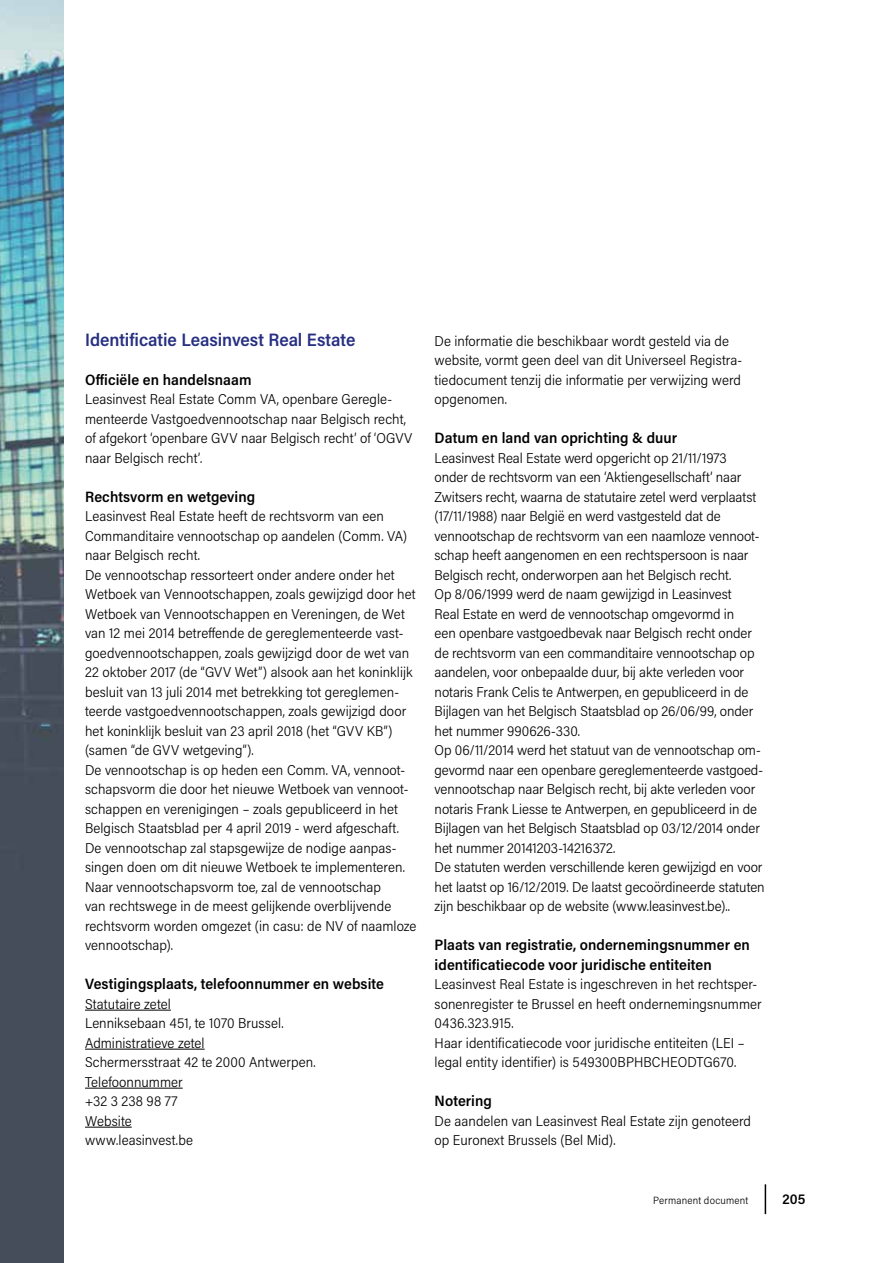
<style>
.page{position:relative;width:893px;height:1263px;background:#fff}
.page>*{position:absolute;margin:0;border:0;box-sizing:border-box;transform-origin:0 0}
.t1{font:600 18px "Acumin Pro Semi Cond";letter-spacing:-.005em;color:#262f81}
.t2{font:600 15px/19.5px "Acumin Pro Semi Cond";letter-spacing:.005em;color:#000}
.t3{font:300 14.25px/19.5px "Acumin Pro Semi Cond";color:#000}
.t4{font:600 14.25px "Acumin Pro Semi Cond";color:#000}
.t5{font:300 10.5px "Acumin Pro Semi Cond";letter-spacing:.02em;color:#000}
</style>
<div class="page">
<img style="left:0;top:0;width:64px;height:1263px">
<hr style="left:85px;top:1010px;width:86px;height:1px;background:#000">
<hr style="left:85px;top:1049px;width:120px;height:1px;background:#000">
<hr style="left:85px;top:1088px;width:98px;height:1px;background:#000">
<hr style="left:85px;top:1127px;width:47px;height:1px;background:#000">
<hr style="left:765px;top:1184px;width:1px;height:30px;background:#000">
<p class="t1" style="left:85px;top:327px;width:272px">Identificatie Leasinvest Real Estate</p>
<p class="t2" style="left:85px;top:369px;width:168px">Officiële en handelsnaam</p>
<p class="t3" style="left:85px;top:389px;width:329px">Leasinvest Real Estate Comm VA, openbare Geregle&shy;menteerde Vastgoedvennootschap naar Belgisch recht, of afgekort ‘openbare GVV naar Belgisch recht’ of ‘OGVV naar Belgisch recht’.</p>
<p class="t2" style="left:85px;top:486px;width:172px">Rechtsvorm en wetgeving</p>
<p class="t3" style="left:85px;top:506px;width:333px">Leasinvest Real Estate heeft de rechtsvorm van een Commanditaire vennootschap op aandelen (Comm. VA) naar Belgisch recht.<br>De vennootschap ressorteert onder andere onder het Wetboek van Vennootschappen, zoals gewijzigd door het Wetboek van Vennootschappen en Vereningen, de Wet van 12 mei 2014 betreffende de gereglementeerde vast&shy;goedvennootschappen, zoals gewijzigd door de wet van 22 oktober 2017 (de “GVV Wet”) alsook aan het koninklijk besluit van 13 juli 2014 met betrekking tot gereglemen&shy;teerde vastgoedvennootschappen, zoals gewijzigd door het koninklijk besluit van 23 april 2018 (het “GVV KB”) (samen “de GVV wetgeving”).<br>De vennootschap is op heden een Comm. VA, vennoot&shy;schapsvorm die door het nieuwe Wetboek van vennoot&shy;schappen en verenigingen – zoals gepubliceerd in het Belgisch Staatsblad per 4 april 2019 - werd afgeschaft.<br>De vennootschap zal stapsgewijze de nodige aanpas&shy;singen doen om dit nieuwe Wetboek te implementeren.<br>Naar vennootschapsvorm toe, zal de vennootschap<br>van rechtswege in de meest gelijkende overblijvende rechtsvorm worden omgezet (in casu: de NV of naamloze vennootschap).</p>
<p class="t2" style="left:85px;top:973px;width:301px">Vestigingsplaats, telefoonnummer en website</p>
<p class="t3" style="left:85px;top:993px;width:231px">Statutaire zetel<br>Lenniksebaan 451, te 1070 Brussel.<br>Administratieve zetel<br>Schermersstraat 42 te 2000 Antwerpen.<br>Telefoonnummer<br>+32 3 238 98 77<br>Website<br>www.leasinvest.be</p>
<p class="t3" style="left:435px;top:330px;width:309px">De informatie die beschikbaar wordt gesteld via de website, vormt geen deel van dit Universeel Registra&shy;tiedocument tenzij die informatie per verwijzing werd opgenomen.</p>
<p class="t2" style="left:435px;top:427px;width:244px">Datum en land van oprichting &amp; duur</p>
<p class="t3" style="left:435px;top:447px;width:332px">Leasinvest Real Estate werd opgericht op 21/11/1973<br>onder de rechtsvorm van een ‘Aktiengesellschaft’ naar Zwitsers recht, waarna de statutaire zetel werd verplaatst (17/11/1988) naar België en werd vastgesteld dat de vennootschap de rechtsvorm van een naamloze vennoot&shy;schap heeft aangenomen en een rechtspersoon is naar Belgisch recht, onderworpen aan het Belgisch recht.<br>Op 8/06/1999 werd de naam gewijzigd in Leasinvest<br>Real Estate en werd de vennootschap omgevormd in<br>een openbare vastgoedbevak naar Belgisch recht onder de rechtsvorm van een commanditaire vennootschap op aandelen, voor onbepaalde duur, bij akte verleden voor notaris Frank Celis te Antwerpen, en gepubliceerd in de Bijlagen van het Belgisch Staatsblad op 26/06/99, onder het nummer 990626-330.<br>Op 06/11/2014 werd het statuut van de vennootschap om&shy;gevormd naar een openbare gereglementeerde vastgoed&shy;vennootschap naar Belgisch recht, bij akte verleden voor notaris Frank Liesse te Antwerpen, en gepubliceerd in de Bijlagen van het Belgisch Staatsblad op 03/12/2014 onder het nummer 20141203-14216372.<br>De statuten werden verschillende keren gewijzigd en voor het laatst op 16/12/2019. De laatst gecoördineerde statuten zijn beschikbaar op de website (www.leasinvest.be)..</p>
<p class="t2" style="left:435px;top:934px;width:317px">Plaats van registratie, ondernemingsnummer en identificatiecode voor juridische entiteiten</p>
<p class="t3" style="left:435px;top:974px;width:329px">Leasinvest Real Estate is ingeschreven in het rechtsper&shy;sonenregister te Brussel en heeft ondernemingsnummer 0436.323.915.<br>Haar identificatiecode voor juridische entiteiten (LEI – legal entity identifier) is 549300BPHBCHEODTG670.</p>
<p class="t2" style="left:435px;top:1090px;width:59px">Notering</p>
<p class="t3" style="left:435px;top:1110px;width:318px">De aandelen van Leasinvest Real Estate zijn genoteerd op Euronext Brussels (Bel Mid).</p>
<p class="t5" style="left:653px;top:1193px;width:97px">Permanent document</p>
<p class="t4" style="left:782px;top:1189px;width:25px">205</p>
</div>
